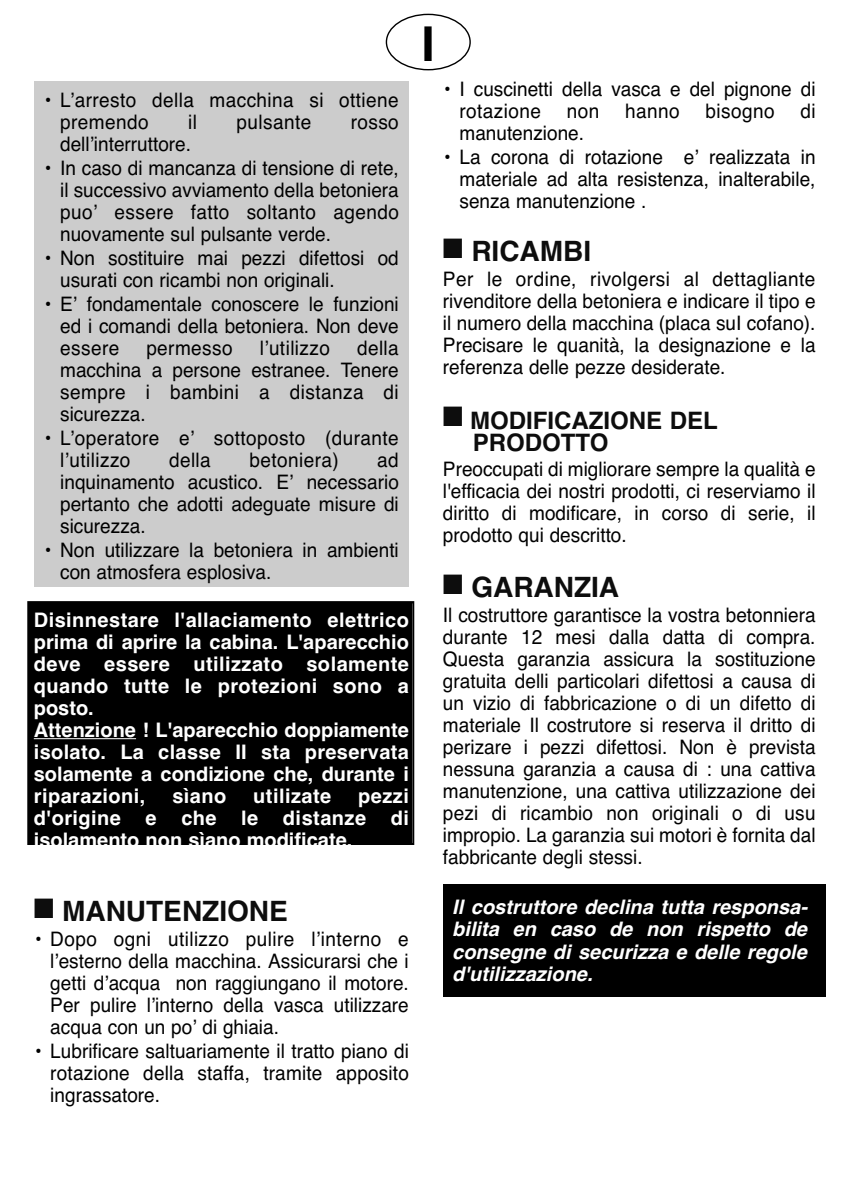
<style>
.page{position:relative;width:851px;height:1191px;background:#fff}
.page>*{position:absolute;margin:0;border:0;box-sizing:border-box;transform-origin:0 0}
.t1{font:700 48px "Helvetica";color:#000}
.t2{font:700 28px "Helvetica";color:#0d0d0d}
.t3{font:700 24px/22px "Helvetica";color:#0d0d0d}
.t4{font:20px/22px "Helvetica";color:#000;text-align:justify;scale:.95 1}
.t5{font:700 20px/22px "Helvetica";letter-spacing:.015em;color:#fff}
.t6{font:20px/22px "Helvetica";letter-spacing:.02em;color:#000;scale:.95 1}
.t7{font:italic 700 20px/22px "Helvetica";color:#fff;text-align:justify}
</style>
<div class="page">
<svg style="left:385px;top:14px;width:85px;height:56px"></svg>
<div style="left:29px;top:603px;width:383px;height:240px;background:#000"></div>
<div style="left:27px;top:601px;width:387px;height:244px;border:2px solid #000"></div>
<div style="left:443px;top:884px;width:382px;height:112px;background:#000"></div>
<div style="left:34px;top:81px;width:375px;height:505px;background:#ccc"></div>
<hr style="left:34px;top:738px;width:102px;height:1px;background:#fff">
<p class="t6" style="left:60px;top:91px;width:358px;text-indent:-17px">• L’arresto della macchina si ottiene premendo</p>
<p class="t4" style="left:188px;top:113px;width:11px">il</p>
<p class="t6" style="left:236px;top:113px;width:80px">pulsante</p>
<p class="t4" style="left:350px;top:113px;width:52px">rosso</p>
<p class="t4" style="left:60px;top:135px;width:139px">dell’interruttore.</p>
<p class="t4" style="left:60px;top:159px;width:358px;text-indent:-17px">• In caso di mancanza di tensione di rete, il successivo avviamento della betoniera puo’ essere fatto soltanto agendo nuovamente sul pulsante verde.</p>
<p class="t4" style="left:60px;top:249px;width:358px;text-indent:-17px">• Non sostituire mai pezzi difettosi od usurati con ricambi non originali.</p>
<p class="t4" style="left:60px;top:295px;width:358px;text-indent:-17px">• E’ fondamentale conoscere le funzioni ed i comandi della betoniera. Non deve essere</p>
<p class="t4" style="left:60px;top:339px;width:358px;text-indent:297px">della macchina a persone estranee. Tenere sempre i bambini a distanza di sicurezza.</p>
<p class="t6" style="left:60px;top:429px;width:358px;text-indent:-17px">• L’operatore e’ sottoposto (durante l’utilizzo</p>
<p class="t6" style="left:146px;top:339px;width:92px">permesso</p>
<p class="t6" style="left:260px;top:339px;width:75px">l’utilizzo</p>
<p class="t4" style="left:169px;top:451px;width:46px">della</p>
<p class="t6" style="left:249px;top:451px;width:96px">betoniera)</p>
<p class="t4" style="left:60px;top:451px;width:358px;text-indent:317px">ad inquinamento acustico. E’ necessario pertanto che adotti adeguate misure di sicurezza.</p>
<p class="t4" style="left:60px;top:541px;width:358px;text-indent:-17px">• Non utilizzare la betoniera in ambienti con atmosfera esplosiva.</p>
<p class="t5" style="left:34px;top:611px;width:376px">Disinnestare l'allaciamento elettrico prima di aprire la cabina. L'aparecchio deve essere utilizzato solamente quando tutte le protezioni sono a posto.<br>Attenzione ! L'aparecchio doppiamente isolato. La classe II sta preservata solamente a condizione che, durante i riparazioni,</p>
<p class="t5" style="left:172px;top:787px;width:56px">sìano</p>
<p class="t5" style="left:253px;top:787px;width:79px">utilizate</p>
<p class="t5" style="left:34px;top:787px;width:376px;text-align:justify;text-indent:324px">pezzi d'origine e che le distanze di isolamento non sìano modificate.</p>
<h2 class="t2" style="left:34px;top:901px;width:255px">■ MANUTENZIONE</h2>
<p class="t4" style="left:50px;top:930px;width:379px;text-indent:-16px">• Dopo ogni utilizzo pulire l’interno e l’esterno della macchina. Assicurarsi che i getti d’acqua non raggiungano il motore.<br>Per pulire l’interno della vasca utilizzare acqua con un po’ di ghiaia.</p>
<p class="t4" style="left:50px;top:1042px;width:379px;text-indent:-16px">• Lubrificare saltuariamente il tratto piano di rotazione della staffa, tramite apposito ingrassatore.</p>
<h1 class="t1" style="left:421px;top:26px;width:15px">I</h1>
<p class="t4" style="left:459px;top:80px;width:376px;text-indent:-16px">• I cuscinetti della vasca e del pignone di rotazione</p>
<p class="t4" style="left:566px;top:102px;width:36px">non</p>
<p class="t4" style="left:625px;top:102px;width:59px">hanno</p>
<p class="t6" style="left:705px;top:102px;width:74px">bisogno</p>
<p class="t4" style="left:800px;top:102px;width:17px">di</p>
<p class="t4" style="left:459px;top:124px;width:133px">manutenzione.</p>
<p class="t4" style="left:459px;top:148px;width:376px;text-indent:-16px">• La corona di rotazione e’ realizzata in materiale ad alta resistenza, inalterabile, senza manutenzione .</p>
<h2 class="t2" style="left:443px;top:241px;width:150px">■ RICAMBI</h2>
<p class="t4" style="left:443px;top:269px;width:393px">Per le ordine, rivolgersi al dettagliante rivenditore della betoniera e indicare il tipo e il numero della macchina (placa suI cofano).<br>Precisare le quanità, la designazione e la referenza delle pezze desiderate.</p>
<p class="t3" style="left:472px;top:412px;width:246px;text-indent:-30px">■ MODIFICAZIONE DEL<br>PRODOTTO</p>
<p class="t4" style="left:443px;top:460px;width:393px">Preoccupati di migliorare sempre la qualità e l'efficacia dei nostri prodotti, ci reserviamo il diritto di modificare, in corso di serie, il prodotto qui descritto.</p>
<h2 class="t2" style="left:443px;top:577px;width:178px">■ GARANZIA</h2>
<p class="t4" style="left:443px;top:606px;width:393px">Il costruttore garantisce la vostra betonniera durante 12 mesi dalla datta di compra.<br>Questa garanzia assicura la sostituzione gratuita delli particolari difettosi a causa di un vizio di fabbricazione o di un difetto di materiale Il costrutore si reserva il dritto di perizare i pezzi difettosi. Non è prevista nessuna garanzia a causa di : una cattiva manutenzione, una cattiva utilizzazione dei pezi di ricambio non originali o di usu impropio. La garanzia sui motori è fornita dal fabbricante degli stessi.</p>
<p class="t7" style="left:452px;top:898px;width:360px">Il costruttore declina tutta responsa&shy;bilita en caso de non rispetto de consegne di securizza e delle regole d'utilizzazione.</p>
</div>
